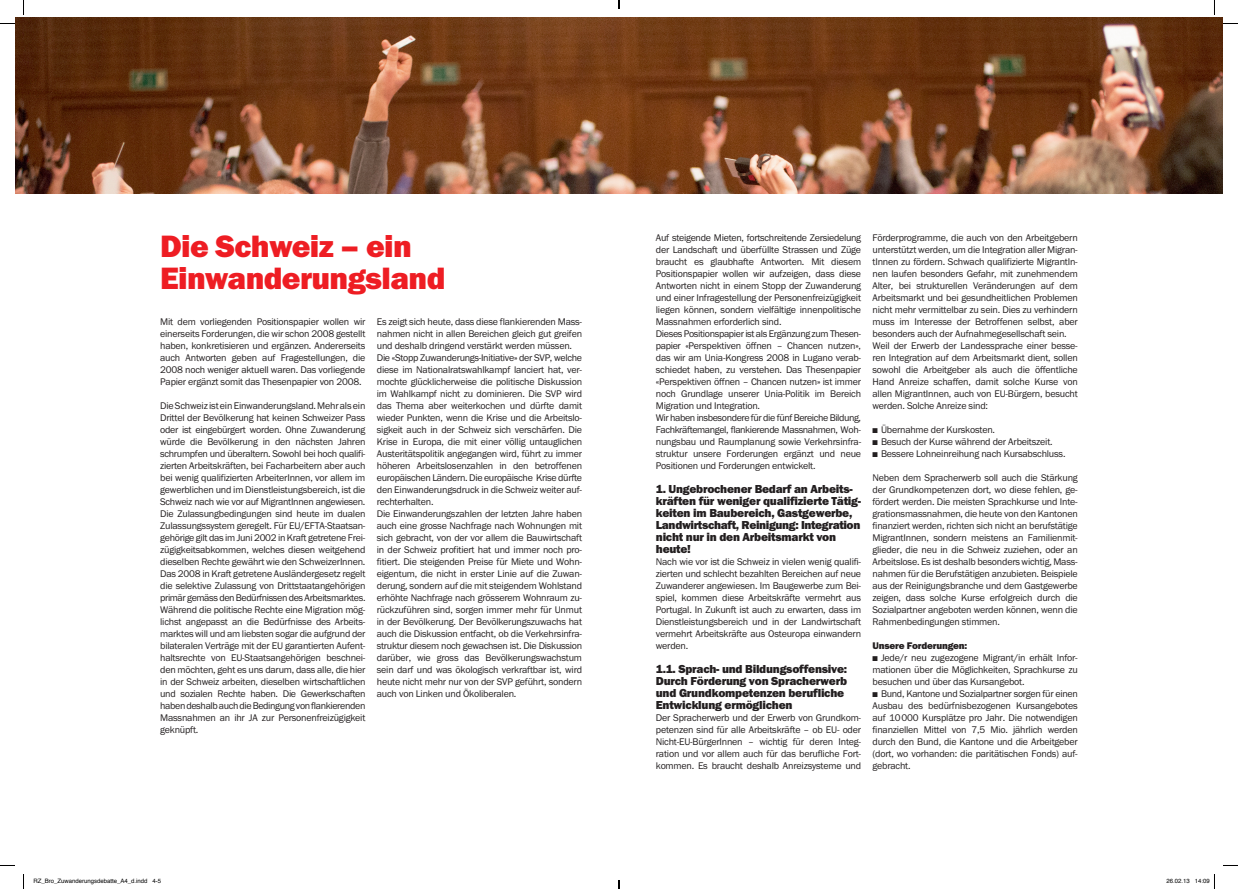
<style>
.page{position:relative;width:1238px;height:889px;background:#fff}
.page>*{position:absolute;margin:0;border:0;box-sizing:border-box;transform-origin:0 0}
.t1{font:32px/32px "Franklin Got URWT Hea";letter-spacing:-.02em;color:#ee1d23}
.Untertitel{font:12px/12px "Franklin Got URWT Hea";letter-spacing:-.02em;color:#231f20}
.Lauftext{font:10px/12px "Franklin Got URWT Boo";letter-spacing:-.02em;color:#231f20;text-align:justify}
.Lauftext-2{font:10px "Franklin Got URWT Hea";letter-spacing:-.02em;color:#231f20}
.t2{font:6px "Helvetica";color:#000}
</style>
<div class="page">
<img style="left:15px;top:18px;width:1208px;height:175px">
<svg style="left:0;top:23px;width:15px;height:1px"></svg>
<svg style="left:1223px;top:23px;width:15px;height:1px"></svg>
<svg style="left:0;top:865px;width:15px;height:1px"></svg>
<svg style="left:1223px;top:865px;width:15px;height:1px"></svg>
<svg style="left:23px;top:0;width:1px;height:15px"></svg>
<svg style="left:23px;top:874px;width:1px;height:15px"></svg>
<svg style="left:1214px;top:0;width:1px;height:15px"></svg>
<svg style="left:1214px;top:874px;width:1px;height:15px"></svg>
<svg style="left:618px;top:0;width:2px;height:9px"></svg>
<svg style="left:618px;top:880px;width:2px;height:9px"></svg>
<p class="t1" style="left:160px;top:231px;width:287px">Die Schweiz – ein<br>Einwanderungsland</p>
<p class="Lauftext" style="left:160px;top:316px;width:207px">Mit dem vorliegenden Positionspapier wollen wir einerseits Forderungen, die wir schon 2008 gestellt haben, konkretisieren und ergänzen. Andererseits auch Antworten geben auf Fragestellungen, die 2008 noch weniger aktuell waren. Das vorliegende Papier ergänzt somit das Thesenpapier von 2008.</p>
<p class="Lauftext" style="left:160px;top:400px;width:207px">Die Schweiz ist ein Einwanderungsland. Mehr als ein Drittel der Bevölkerung hat keinen Schweizer Pass oder ist eingebürgert worden. Ohne Zuwanderung würde die Bevölkerung in den nächsten Jahren schrumpfen und überaltern. Sowohl bei hoch qualifi&shy;zierten Arbeitskräften, bei Facharbeitern aber auch bei wenig qualifizierten ArbeiterInnen, vor allem im gewerblichen und im Dienstleistungsbereich, ist die Schweiz nach wie vor auf MigrantInnen angewiesen.</p>
<p class="Lauftext" style="left:160px;top:508px;width:207px">Die Zulassungbedingungen sind heute im dualen Zulassungssystem geregelt. Für EU/EFTA-Staatsan&shy;gehörige gilt das im Juni 2002 in Kraft getretene Frei&shy;zügigkeitsabkommen, welches diesen weitgehend dieselben Rechte gewährt wie den SchweizerInnen.<br>Das 2008 in Kraft getretene Ausländergesetz regelt die selektive Zulassung von Drittstaatangehörigen primär gemäss den Bedürfnissen des Arbeitsmarktes.</p>
<p class="Lauftext" style="left:160px;top:604px;width:207px">Während die politische Rechte eine Migration mög&shy;lichst angepasst an die Bedürfnisse des Arbeits&shy;marktes will und am liebsten sogar die aufgrund der bilateralen Verträge mit der EU garantierten Aufent&shy;haltsrechte von EU-Staatsangehörigen beschnei&shy;den möchten, geht es uns darum, dass alle, die hier in der Schweiz arbeiten, dieselben wirtschaftlichen und sozialen Rechte haben. Die Gewerkschaften haben deshalb auch die Bedingung von flankierenden Massnahmen an ihr JA zur Personenfreizügigkeit geknüpft.</p>
<p class="Lauftext" style="left:377px;top:316px;width:207px">Es zeigt sich heute, dass diese flankierenden Mass&shy;nahmen nicht in allen Bereichen gleich gut greifen und deshalb dringend verstärkt werden müssen.</p>
<p class="Lauftext" style="left:377px;top:352px;width:207px">Die «Stopp Zuwanderungs-Initiative» der SVP, welche diese im Nationalratswahlkampf lanciert hat, ver&shy;mochte glücklicherweise die politische Diskussion im Wahlkampf nicht zu dominieren. Die SVP wird das Thema aber weiterkochen und dürfte damit wieder Punkten, wenn die Krise und die Arbeitslo&shy;sigkeit auch in der Schweiz sich verschärfen. Die Krise in Europa, die mit einer völlig untauglichen Austeritätspolitik angegangen wird, führt zu immer höheren Arbeitslosenzahlen in den betroffenen europäischen Ländern. Die europäische Krise dürfte den Einwanderungsdruck in die Schweiz weiter auf&shy;rechterhalten.</p>
<p class="Lauftext" style="left:377px;top:508px;width:207px">Die Einwanderungszahlen der letzten Jahre haben auch eine grosse Nachfrage nach Wohnungen mit sich gebracht, von der vor allem die Bauwirtschaft in der Schweiz profitiert hat und immer noch pro&shy;fitiert. Die steigenden Preise für Miete und Wohn&shy;eigentum, die nicht in erster Linie auf die Zuwan&shy;derung, sondern auf die mit steigendem Wohlstand erhöhte Nachfrage nach grösserem Wohnraum zu&shy;rückzuführen sind, sorgen immer mehr für Unmut in der Bevölkerung. Der Bevölkerungszuwachs hat auch die Diskussion entfacht, ob die Verkehrsinfra&shy;struktur diesem noch gewachsen ist. Die Diskussion darüber, wie gross das Bevölkerungswachstum sein darf und was ökologisch verkraftbar ist, wird heute nicht mehr nur von der SVP geführt, sondern auch von Linken und Ökoliberalen.</p>
<p class="Lauftext" style="left:656px;top:232px;width:207px">Auf steigende Mieten, fortschreitende Zersiedelung der Landschaft und überfüllte Strassen und Züge braucht es glaubhafte Antworten. Mit diesem Positionspapier wollen wir aufzeigen, dass diese Antworten nicht in einem Stopp der Zuwanderung und einer Infragestellung der Personenfreizügigkeit liegen können, sondern vielfältige innenpolitische Massnahmen erforderlich sind.</p>
<p class="Lauftext" style="left:656px;top:328px;width:207px">Dieses Positionspapier ist als Ergänzung zum Thesen&shy;papier «Perspektiven öffnen – Chancen nutzen», das wir am Unia-Kongress 2008 in Lugano verab&shy;schiedet haben, zu verstehen. Das Thesenpapier «Perspektiven öffnen – Chancen nutzen» ist immer noch Grundlage unserer Unia-Politik im Bereich Migration und Integration.</p>
<p class="Lauftext" style="left:656px;top:412px;width:207px">Wir haben insbesondere für die fünf Bereiche Bildung, Fachkräftemangel, flankierende Massnahmen, Woh&shy;nungsbau und Raumplanung sowie Verkehrsinfra&shy;struktur unsere Forderungen ergänzt und neue Positionen und Forderungen entwickelt.</p>
<p class="Untertitel" style="left:656px;top:483px;width:207px">1. Ungebrochener Bedarf an Arbeits&shy;kräften für weniger qualifizierte Tätig&shy;keiten im Baubereich, Gastgewerbe, Landwirtschaft, Reinigung: Integration nicht nur in den Arbeitsmarkt von heute!</p>
<p class="Lauftext" style="left:656px;top:556px;width:207px">Nach wie vor ist die Schweiz in vielen wenig qualifi&shy;zierten und schlecht bezahlten Bereichen auf neue Zuwanderer angewiesen. Im Baugewerbe zum Bei&shy;spiel, kommen diese Arbeitskräfte vermehrt aus Portugal. In Zukunft ist auch zu erwarten, dass im Dienstleistungsbereich und in der Landwirtschaft vermehrt Arbeitskräfte aus Osteuropa einwandern werden.</p>
<p class="Untertitel" style="left:656px;top:663px;width:193px">1.1. Sprach- und Bildungsoffensive:<br>Durch Förderung von Spracherwerb und Grundkompetenzen berufliche Entwicklung ermöglichen</p>
<p class="Lauftext" style="left:656px;top:712px;width:207px">Der Spracherwerb und der Erwerb von Grundkom&shy;petenzen sind für alle Arbeitskräfte – ob EU- oder Nicht-EU-BürgerInnen – wichtig für deren Integ&shy;ration und vor allem auch für das berufliche Fort&shy;kommen. Es braucht deshalb Anreizsysteme und</p>
<p class="Lauftext" style="left:872px;top:232px;width:207px">Förderprogramme, die auch von den Arbeitgebern unterstützt werden, um die Integration aller Migran&shy;tInnen zu fördern. Schwach qualifizierte MigrantIn&shy;nen laufen besonders Gefahr, mit zunehmendem Alter, bei strukturellen Veränderungen auf dem Arbeitsmarkt und bei gesundheitlichen Problemen nicht mehr vermittelbar zu sein. Dies zu verhindern muss im Interesse der Betroffenen selbst, aber besonders auch der Aufnahmegesellschaft sein.</p>
<p class="Lauftext" style="left:872px;top:340px;width:207px">Weil der Erwerb der Landessprache einer besse&shy;ren Integration auf dem Arbeitsmarkt dient, sollen sowohl die Arbeitgeber als auch die öffentliche Hand Anreize schaffen, damit solche Kurse von allen MigrantInnen, auch von EU-Bürgern, besucht werden. Solche Anreize sind:</p>
<p class="Lauftext" style="left:872px;top:424px;width:124px">■ Übernahme der Kurskosten.</p>
<p class="Lauftext" style="left:872px;top:436px;width:182px">■ Besuch der Kurse während der Arbeitszeit.</p>
<p class="Lauftext" style="left:872px;top:448px;width:195px">■ Bessere Lohneinreihung nach Kursabschluss.</p>
<p class="Lauftext" style="left:872px;top:472px;width:207px">Neben dem Spracherwerb soll auch die Stärkung der Grundkompetenzen dort, wo diese fehlen, ge&shy;fördert werden. Die meisten Sprachkurse und Inte&shy;grationsmassnahmen, die heute von den Kantonen finanziert werden, richten sich nicht an berufstätige MigrantInnen, sondern meistens an Familienmit&shy;glieder, die neu in die Schweiz zuziehen, oder an Arbeitslose. Es ist deshalb besonders wichtig, Mass&shy;nahmen für die Berufstätigen anzubieten. Beispiele aus der Reinigungsbranche und dem Gastgewerbe zeigen, dass solche Kurse erfolgreich durch die Sozialpartner angeboten werden können, wenn die Rahmenbedingungen stimmen.</p>
<p class="Lauftext-2" style="left:872px;top:640px;width:96px">Unsere Forderungen:</p>
<p class="Lauftext" style="left:872px;top:652px;width:207px">■ Jede/r neu zugezogene Migrant/in erhält Infor&shy;mationen über die Möglichkeiten, Sprachkurse zu besuchen und über das Kursangebot.</p>
<p class="Lauftext" style="left:872px;top:688px;width:207px">■ Bund, Kantone und Sozialpartner sorgen für einen Ausbau des bedürfnisbezogenen Kursangebotes auf 10000 Kursplätze pro Jahr. Die notwendigen finanziellen Mittel von 7,5 Mio. jährlich werden durch den Bund, die Kantone und die Arbeitgeber (dort, wo vorhanden: die paritätischen Fonds) auf&shy;gebracht.</p>
<p class="t2" style="left:34px;top:876px;width:129px">RZ_Bro_Zuwanderungsdebatte_A4_d.indd 4-5</p>
<p class="t2" style="left:1166px;top:876px;width:45px">26.02.13 14:09</p>
</div>
